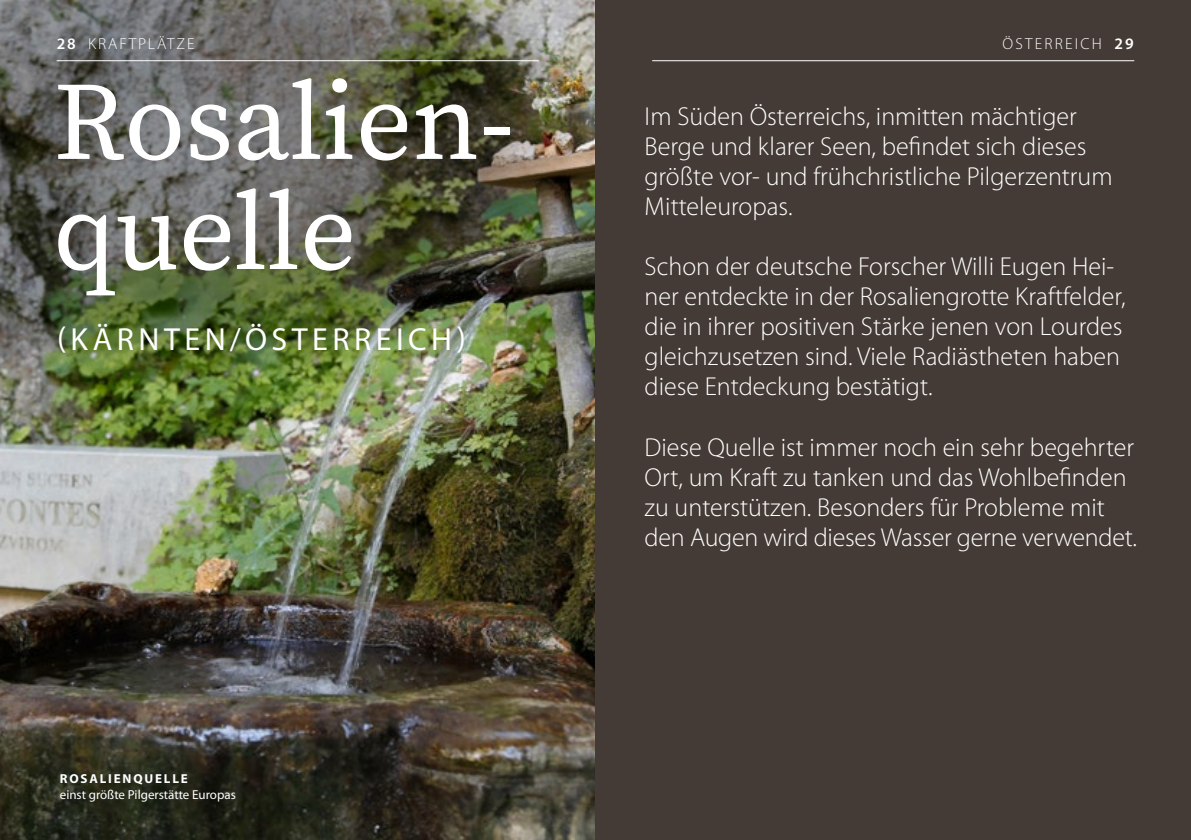
<style>
.page{position:relative;width:1191px;height:840px;background:#fff}
.page>*{position:absolute;margin:0;border:0;box-sizing:border-box;transform-origin:0 0}
.t1{font:110.8px/110px "Source Serif Pro";color:#fff}
.t2{font:32px "Myriad Pro";letter-spacing:.14em;color:#fff}
.t3{font:300 26px/30px "Myriad Pro";color:#fff}
.t4{font:300 16px "Myriad Pro";letter-spacing:.12em;color:#fff}
.t5{font:300 16px "Myriad Pro";letter-spacing:.14em;color:#fff}
.t6{font:13px "Myriad Pro";color:#fff}
.t7{font:700 13px "Myriad Pro";letter-spacing:.14em;color:#fff}
.s1{font-weight:600}
</style>
<div class="page">
<img style="left:0;top:0;width:595px;height:839px">
<img style="left:0;top:0;width:578px;height:388px">
<div style="left:595px;top:0;width:596px;height:839px;background:#443b36"></div>
<hr style="left:652px;top:60px;width:482px;height:1px;background:#fff">
<hr style="left:57px;top:60px;width:482px;height:1px;background:#fff">
<p class="t4" style="left:57px;top:34px;width:139px"><span class="s1">28</span> KRAFTPLÄTZE</p>
<h1 class="t1" style="left:53px;top:71px;width:462px">Rosalien&shy;quelle</h1>
<p class="t2" style="left:57px;top:319px;width:410px">(KÄRNTEN/ÖSTERREICH)</p>
<p class="t7" style="left:60px;top:769px;width:129px">ROSALIENQUELLE</p>
<p class="t6" style="left:60px;top:786px;width:177px">einst größte Pilgerstätte Europas</p>
<p class="t5" style="left:1002px;top:34px;width:133px">ÖSTERREICH <span class="s1">29</span></p>
<p class="t3" style="left:644px;top:101px;width:469px">Im Süden Österreichs, inmitten mächtiger Berge und klarer Seen, befindet sich dieses größte vor- und frühchristliche Pilgerzentrum Mitteleuropas.</p>
<p class="t3" style="left:644px;top:251px;width:482px">Schon der deutsche Forscher Willi Eugen Hei&shy;ner entdeckte in der Rosaliengrotte Kraftfelder, die in ihrer positiven Stärke jenen von Lourdes gleichzusetzen sind. Viele Radiästheten haben diese Entdeckung bestätigt.</p>
<p class="t3" style="left:644px;top:431px;width:494px">Diese Quelle ist immer noch ein sehr begehrter Ort, um Kraft zu tanken und das Wohlbefinden zu unterstützen. Besonders für Probleme mit den Augen wird dieses Wasser gerne verwendet.</p>
</div>
